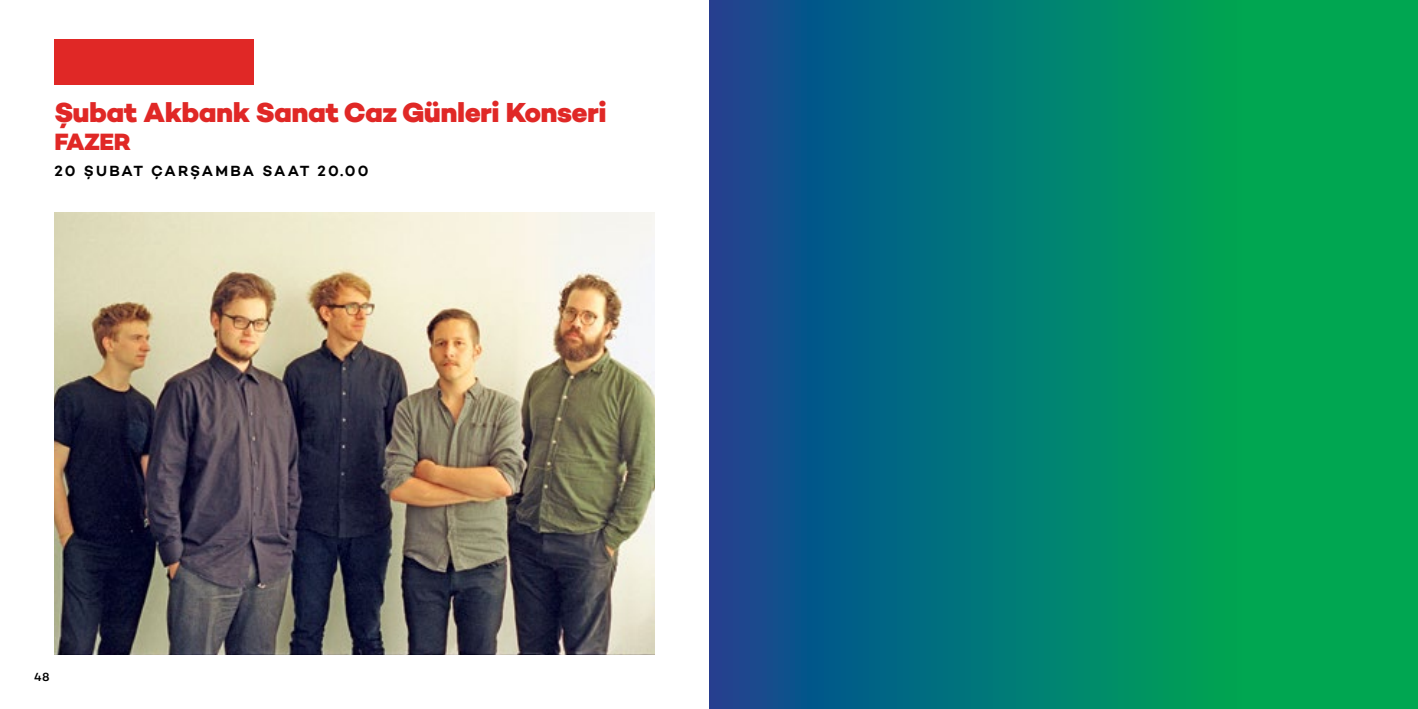
<style>
.page{position:relative;width:1418px;height:709px;background:#fff}
.page>*{position:absolute;margin:0;border:0;box-sizing:border-box;transform-origin:0 0}
.t1{font:800 28px "Campton";letter-spacing:-.02em;color:#e02826}
.t2{font:800 24px "Campton";letter-spacing:-.02em;color:#e02826}
.t3{font:600 15px "Campton";letter-spacing:.13em;color:#000}
.t4{font:500 12px "Campton";color:#000}
</style>
<div class="page">
<img style="left:54px;top:213px;width:600px;height:441px">
<div style="left:54px;top:39px;width:200px;height:46px;background:#e02826"></div>
<svg style="left:709px;top:0;width:708px;height:709px;background:#03806d"></svg>
<p class="t1" style="left:54px;top:94px;width:553px">Şubat Akbank Sanat Caz Günleri Konseri</p>
<p class="t2" style="left:54px;top:127px;width:78px">FAZER</p>
<p class="t3" style="left:54px;top:161px;width:316px">20 ŞUBAT ÇARŞAMBA SAAT 20.00</p>
<p class="t4" style="left:34px;top:669px;width:17px">48</p>
</div>
